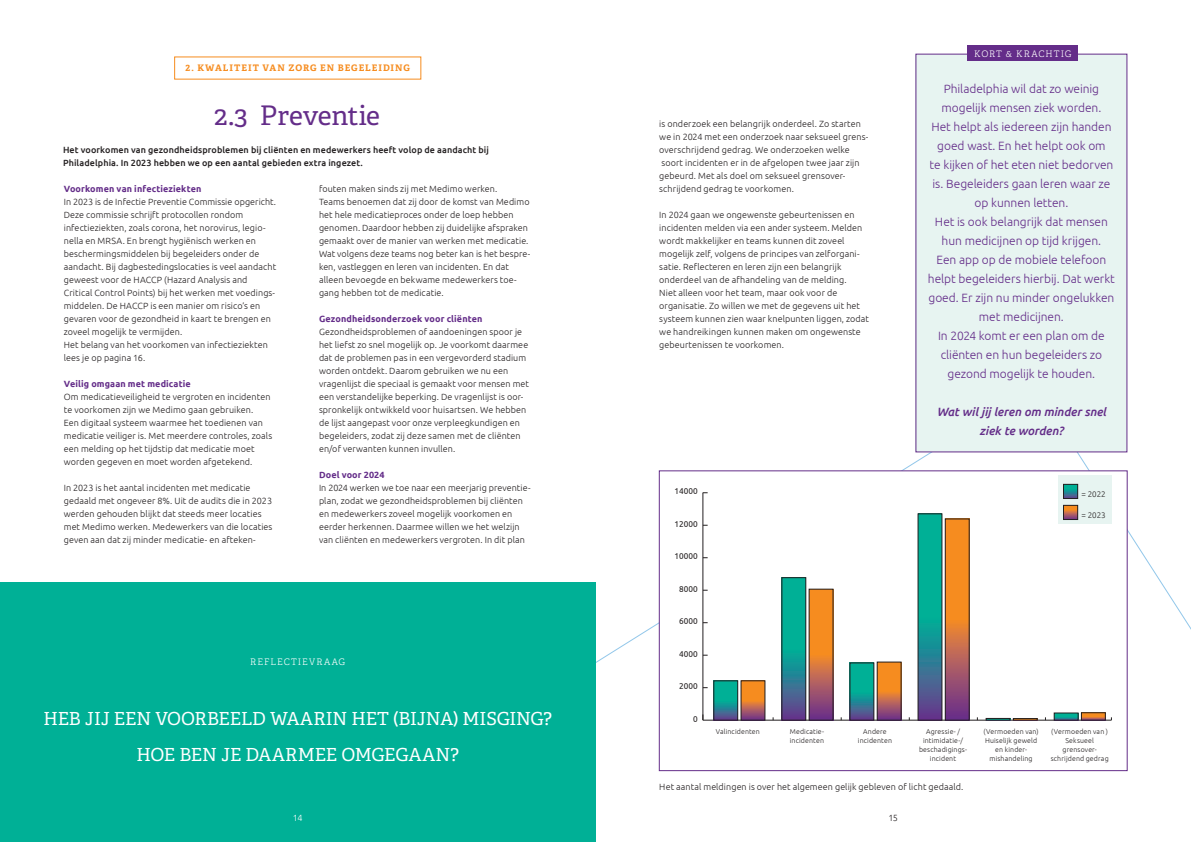
<style>
.page{position:relative;width:1191px;height:842px;background:#fff}
.page>*{position:absolute;margin:0;border:0;box-sizing:border-box;transform-origin:0 0}
.Kop_groot{font:27px "Adelle";letter-spacing:-.01em;color:#642d89}
.Kop_groot-2{font:18px/36px "Adelle";letter-spacing:-.01em;color:#fff;text-align:center}
.Kop_groot-3{font:300 12px/19px "Ubuntu";letter-spacing:-.005em;color:#642d89;text-align:center}
.Kop_groot-4{font:italic 500 12px/19px "Ubuntu";letter-spacing:-.005em;color:#642d89;text-align:center}
.broodtekst{font:300 9px/13px "Ubuntu";letter-spacing:.01em;color:#231f20}
.inleiding_Medium{font:500 9px/13px "Ubuntu";letter-spacing:.01em;color:#231f20}
.Alineastijl_1{font:700 9px "Ubuntu";letter-spacing:.015em;color:#642d89}
.bloktekstje{font:700 9px "Adelle";letter-spacing:.105em;color:#f68c1f}
.broodtekst-2{font:300 9px "Adelle";letter-spacing:.115em;color:#fff}
.broodtekst-3{font:300 9px "Ubuntu";color:#fff}
.broodtekst-4{font:300 9px "Ubuntu";color:#231f20}
.t1{font:8.5px "Ubuntu";color:#231f20;scale:.96 1}
.broodtekst-5{font:300 8px "Ubuntu";letter-spacing:-.005em;color:#231f20}
.Kop_groot-5{font:300 7px/9px "Ubuntu";letter-spacing:.02em;color:#231f20;text-align:center}
</style>
<div class="page">
<svg style="left:595px;top:386px;width:596px;height:301px"></svg>
<div style="left:659px;top:471px;width:468px;height:300px;background:#fff;border:1px solid #642d89"></div>
<div style="left:0;top:582px;width:595px;height:260px;background:#00b096"></div>
<div style="left:916px;top:54px;width:211px;height:398px;background:#e7f4f1"></div>
<hr style="left:703px;top:720px;width:408px;height:1px;background:#231f20">
<hr style="left:702px;top:493px;width:1px;height:227px;background:#231f20">
<svg style="left:743px;top:683px;width:20px;height:35px"></svg>
<svg style="left:811px;top:591px;width:20px;height:127px;background:#d1743f"></svg>
<svg style="left:879px;top:664px;width:20px;height:54px"></svg>
<svg style="left:947px;top:521px;width:20px;height:197px;background:#d07340"></svg>
<div style="left:945px;top:519px;width:24px;height:201px;border:1px solid #231f20"></div>
<div style="left:1013px;top:718px;width:24px;height:2px;border:1px solid #231f20"></div>
<svg style="left:1083px;top:715px;width:20px;height:3px"></svg>
<svg style="left:715px;top:683px;width:21px;height:35px"></svg>
<div style="left:713px;top:681px;width:25px;height:39px;border:1px solid #231f20"></div>
<svg style="left:783px;top:579px;width:21px;height:139px;background:#199394"></svg>
<div style="left:781px;top:577px;width:25px;height:143px;border:1px solid #231f20"></div>
<svg style="left:852px;top:665px;width:20px;height:53px"></svg>
<div style="left:850px;top:663px;width:24px;height:57px;border:1px solid #231f20"></div>
<svg style="left:920px;top:516px;width:20px;height:202px;background:#199294"></svg>
<div style="left:918px;top:514px;width:24px;height:206px;border:1px solid #231f20"></div>
<div style="left:986px;top:718px;width:24px;height:2px;border:1px solid #231f20"></div>
<svg style="left:1056px;top:715px;width:20px;height:3px"></svg>
<div style="left:1057px;top:476px;width:54px;height:48px;background:#e7f4f1"></div>
<svg style="left:1065px;top:486px;width:10px;height:11px"></svg>
<div style="left:1063px;top:484px;width:14px;height:15px;border:1px solid #231f20"></div>
<svg style="left:1065px;top:507px;width:10px;height:11px"></svg>
<div style="left:1063px;top:505px;width:14px;height:15px;border:1px solid #231f20"></div>
<div style="left:967px;top:45px;width:111px;height:16px;background:#642d89"></div>
<p class="bloktekstje" style="left:186px;top:62px;width:226px">2. KWALITEIT VAN ZORG EN BEGELEIDING</p>
<p class="Kop_groot" style="left:215px;top:99px;width:167px">2.3 Preventie</p>
<p class="inleiding_Medium" style="left:63px;top:143px;width:427px">Het voorkomen van gezondheidsproblemen bij cliënten en medewerkers heeft volop de aandacht bij<br>Philadelphia. In 2023 hebben we op een aantal gebieden extra ingezet.</p>
<p class="Alineastijl_1" style="left:64px;top:183px;width:139px">Voorkomen van infectieziekten</p>
<p class="broodtekst" style="left:64px;top:195px;width:214px">In 2023 is de Infectie Preventie Commissie opgericht.<br>Deze commissie schrijft protocollen rondom infectieziekten, zoals corona, het norovirus, legio&shy;nella en MRSA. En brengt hygiënisch werken en beschermingsmiddelen bij begeleiders onder de aandacht. Bij dagbestedingslocaties is veel aandacht geweest voor de HACCP (Hazard Analysis and Critical Control Points) bij het werken met voedings&shy;middelen. De HACCP is een manier om risico’s en gevaren voor de gezondheid in kaart te brengen en zoveel mogelijk te vermijden.</p>
<p class="broodtekst" style="left:64px;top:338px;width:205px">Het belang van het voorkomen van infectieziekten lees je op pagina 16.</p>
<p class="Alineastijl_1" style="left:64px;top:378px;width:128px">Veilig omgaan met medicatie</p>
<p class="broodtekst" style="left:64px;top:390px;width:210px">Om medicatieveiligheid te vergroten en incidenten te voorkomen zijn we Medimo gaan gebruiken.<br>Een digitaal systeem waarmee het toedienen van medicatie veiliger is. Met meerdere controles, zoals een melding op het tijdstip dat medicatie moet worden gegeven en moet worden afgetekend.</p>
<p class="broodtekst" style="left:64px;top:481px;width:210px">In 2023 is het aantal incidenten met medicatie gedaald met ongeveer 8%. Uit de audits die in 2023 werden gehouden blijkt dat steeds meer locaties met Medimo werken. Medewerkers van die locaties geven aan dat zij minder medicatie- en afteken-</p>
<p class="broodtekst" style="left:319px;top:182px;width:213px">fouten maken sinds zij met Medimo werken.<br>Teams benoemen dat zij door de komst van Medimo het hele medicatieproces onder de loep hebben genomen. Daardoor hebben zij duidelijke afspraken gemaakt over de manier van werken met medicatie.<br>Wat volgens deze teams nog beter kan is het bespre&shy;ken, vastleggen en leren van incidenten. En dat alleen bevoegde en bekwame medewerkers toe&shy;gang hebben tot de medicatie.</p>
<p class="Alineastijl_1" style="left:319px;top:313px;width:165px">Gezondheidsonderzoek voor cliënten</p>
<p class="broodtekst" style="left:319px;top:325px;width:211px">Gezondheidsproblemen of aandoeningen spoor je het liefst zo snel mogelijk op. Je voorkomt daarmee dat de problemen pas in een vergevorderd stadium worden ontdekt. Daarom gebruiken we nu een vragenlijst die speciaal is gemaakt voor mensen met een verstandelijke beperking. De vragenlijst is oor&shy;spronkelijk ontwikkeld voor huisartsen. We hebben de lijst aangepast voor onze verpleegkundigen en begeleiders, zodat zij deze samen met de cliënten en/of verwanten kunnen invullen.</p>
<p class="Alineastijl_1" style="left:319px;top:469px;width:67px">Doel voor 2024</p>
<p class="broodtekst" style="left:319px;top:481px;width:213px">In 2024 werken we toe naar een meerjarig preventie&shy;plan, zodat we gezondheidsproblemen bij cliënten en medewerkers zoveel mogelijk voorkomen en eerder herkennen. Daarmee willen we het welzijn van cliënten en medewerkers vergroten. In dit plan</p>
<p class="broodtekst-2" style="left:250px;top:656px;width:97px">REFLECTIEVRAAG</p>
<p class="Kop_groot-2" style="left:43px;top:700px;width:510px">HEB JIJ EEN VOORBEELD WAARIN HET (BIJNA) MISGING?<br>HOE BEN JE DAARMEE OMGEGAAN?</p>
<p class="broodtekst" style="left:659px;top:117px;width:210px">is onderzoek een belangrijk onderdeel. Zo starten we in 2024 met een onderzoek naar seksueel grens&shy;overschrijdend gedrag. We onderzoeken welke soort incidenten er in de afgelopen twee jaar zijn gebeurd. Met als doel om seksueel grensover&shy;schrijdend gedrag te voorkomen.</p>
<p class="broodtekst" style="left:659px;top:208px;width:211px">In 2024 gaan we ongewenste gebeurtenissen en incidenten melden via een ander systeem. Melden wordt makkelijker en teams kunnen dit zoveel mogelijk zelf, volgens de principes van zelforgani&shy;satie. Reflecteren en leren zijn een belangrijk onderdeel van de afhandeling van de melding.<br>Niet alleen voor het team, maar ook voor de organisatie. Zo willen we met de gegevens uit het systeem kunnen zien waar knelpunten liggen, zodat we handreikingen kunnen maken om ongewenste gebeurtenissen te voorkomen.</p>
<p class="broodtekst-2" style="left:974px;top:48px;width:99px">KORT &amp; KRACHTIG</p>
<p class="Kop_groot-3" style="left:929px;top:79px;width:185px">Philadelphia wil dat zo weinig mogelijk mensen ziek worden.<br>Het helpt als iedereen zijn handen goed wast. En het helpt ook om<br>te kijken of het eten niet bedorven is. Begeleiders gaan leren waar ze op kunnen letten.</p>
<p class="Kop_groot-3" style="left:928px;top:212px;width:188px">Het is ook belangrijk dat mensen hun medicijnen op tijd krijgen.<br>Een app op de mobiele telefoon helpt begeleiders hierbij. Dat werkt goed. Er zijn nu minder ongelukken met medicijnen.</p>
<p class="Kop_groot-3" style="left:938px;top:326px;width:168px">In 2024 komt er een plan om de cliënten en hun begeleiders zo gezond mogelijk te houden.</p>
<p class="Kop_groot-4" style="left:936px;top:402px;width:171px">Wat wil jij leren om minder snel ziek te worden?</p>
<p class="t1" style="left:674px;top:486px;width:26px">14000</p>
<p class="broodtekst-5" style="left:1081px;top:489px;width:26px">= 2022</p>
<p class="broodtekst-5" style="left:1081px;top:510px;width:26px">= 2023</p>
<p class="t1" style="left:674px;top:519px;width:26px">12000</p>
<p class="t1" style="left:674px;top:551px;width:26px">10000</p>
<p class="t1" style="left:679px;top:584px;width:21px">8000</p>
<p class="t1" style="left:679px;top:616px;width:21px">6000</p>
<p class="t1" style="left:679px;top:649px;width:21px">4000</p>
<p class="t1" style="left:679px;top:681px;width:21px">2000</p>
<p class="t1" style="left:693px;top:713px;width:6px">0</p>
<p class="Kop_groot-5" style="left:858px;top:736px;width:36px">incidenten</p>
<p class="Kop_groot-5" style="left:919px;top:727px;width:49px">Agressie- / intimidatie-/ beschadigings&shy;incident</p>
<p class="Kop_groot-5" style="left:983px;top:727px;width:57px">(Vermoeden van)<br>Huiselijk geweld en kinder&shy;mishandeling</p>
<p class="Kop_groot-5" style="left:1050px;top:727px;width:59px">(Vermoeden van )<br>Seksueel grensover&shy;schrijdend gedrag</p>
<p class="broodtekst" style="left:659px;top:780px;width:306px">Het aantal meldingen is over het algemeen gelijk gebleven of licht gedaald.</p>
<p class="Kop_groot-5" style="left:715px;top:727px;width:46px">Valincidenten</p>
<p class="Kop_groot-5" style="left:789px;top:727px;width:36px;text-align:left">Medicatie-- incidenten</p>
<p class="Kop_groot-5" style="left:863px;top:727px;width:25px">Andere</p>
<p class="broodtekst-3" style="left:293px;top:812px;width:11px">14</p>
<p class="broodtekst-4" style="left:888px;top:812px;width:11px">15</p>
</div>
